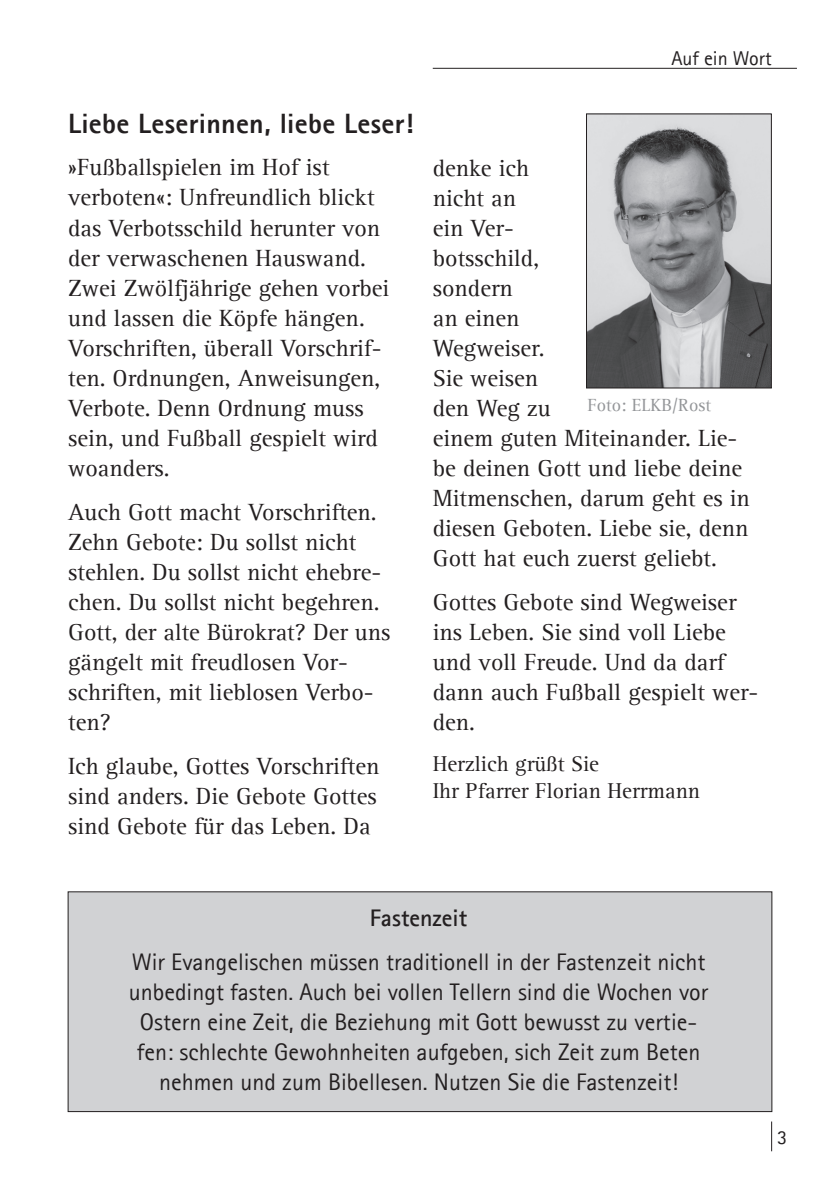
<style>
.page{position:relative;width:840px;height:1191px;background:#fff}
.page>*{position:absolute;margin:0;border:0;box-sizing:border-box;transform-origin:0 0}
.t1{font:800 28px "Agfa Rotis Sans Serif";letter-spacing:.01em;color:#231f20}
.t2{font:24px/30px "Agfa Rotis Serif";color:#231f20}
.t3{font:24px/30px "Agfa Rotis Sans Serif";color:#231f20;text-align:center}
.t4{font:700 24px "Agfa Rotis Sans Serif";color:#231f20}
.t5{font:22px/27.2px "Agfa Rotis Serif";color:#231f20}
.t6{font:20px "Agfa Rotis Sans Serif";color:#231f20}
.t7{font:18px "Agfa Rotis Serif";color:#939598}
</style>
<div class="page">
<hr style="left:432px;top:68px;width:364px;height:1px;background:#231f20">
<hr style="left:770px;top:1121px;width:1px;height:30px;background:#231f20">
<img style="left:587px;top:115px;width:182px;height:271px">
<div style="left:585px;top:113px;width:186px;height:275px;border:1px solid #231f20"></div>
<div style="left:68px;top:891px;width:703px;height:220px;background:#d1d2d4"></div>
<div style="left:68px;top:891px;width:704px;height:221px;border:1px solid #231f20"></div>
<p class="t1" style="left:68px;top:105px;width:347px">Liebe Leserinnen, liebe Leser!</p>
<p class="t2" style="left:68px;top:153px;width:322px">»Fußballspielen im Hof ist verboten«: Unfreundlich blickt das Verbotsschild herunter von der verwaschenen Hauswand.<br>Zwei Zwölfjährige gehen vorbei und lassen die Köpfe hängen.<br>Vorschriften, überall Vorschrif&shy;ten. Ordnungen, Anweisungen,<br>Verbote. Denn Ordnung muss sein, und Fußball gespielt wird woanders.</p>
<p class="t2" style="left:68px;top:497px;width:324px">Auch Gott macht Vorschriften.<br>Zehn Gebote: Du sollst nicht stehlen. Du sollst nicht ehebre&shy;chen. Du sollst nicht begehren.<br>Gott, der alte Bürokrat? Der uns gängelt mit freudlosen Vor&shy;schriften, mit lieblosen Verbo&shy;ten?</p>
<p class="t2" style="left:68px;top:752px;width:312px;text-align:justify">Ich glaube, Gottes Vorschriften sind anders. Die Gebote Gottes sind Gebote für das Leben. Da</p>
<p class="t6" style="left:671px;top:46px;width:102px">Auf ein Wort</p>
<p class="t2" style="left:432px;top:153px;width:318px">denke ich<br>nicht an<br>ein Ver-<br>botsschild,<br>sondern<br>an einen<br>Wegweiser.<br>Sie weisen<br>den Weg zu<br>einem guten Miteinander. Lie&shy;be deinen Gott und liebe deine<br>Mitmenschen, darum geht es in diesen Geboten. Liebe sie, denn<br>Gott hat euch zuerst geliebt.</p>
<p class="t2" style="left:432px;top:587px;width:327px">Gottes Gebote sind Wegweiser ins Leben. Sie sind voll Liebe und voll Freude. Und da darf dann auch Fußball gespielt wer&shy;den.</p>
<p class="t5" style="left:432px;top:751px;width:269px">Herzlich grüßt Sie<br>Ihr Pfarrer Florian Herrmann</p>
<p class="t7" style="left:587px;top:395px;width:125px">Foto: ELKB/Rost</p>
<p class="t4" style="left:369px;top:902px;width:99px">Fastenzeit</p>
<p class="t3" style="left:129px;top:946px;width:580px">Wir Evangelischen müssen traditionell in der Fastenzeit nicht unbedingt fasten. Auch bei vollen Tellern sind die Wochen vor Ostern eine Zeit, die Beziehung mit Gott bewusst zu vertie&shy;fen: schlechte Gewohnheiten aufgeben, sich Zeit zum Beten nehmen und zum Bibellesen. Nutzen Sie die Fastenzeit!</p>
<p class="t6" style="left:776px;top:1125px;width:11px">3</p>
</div>
